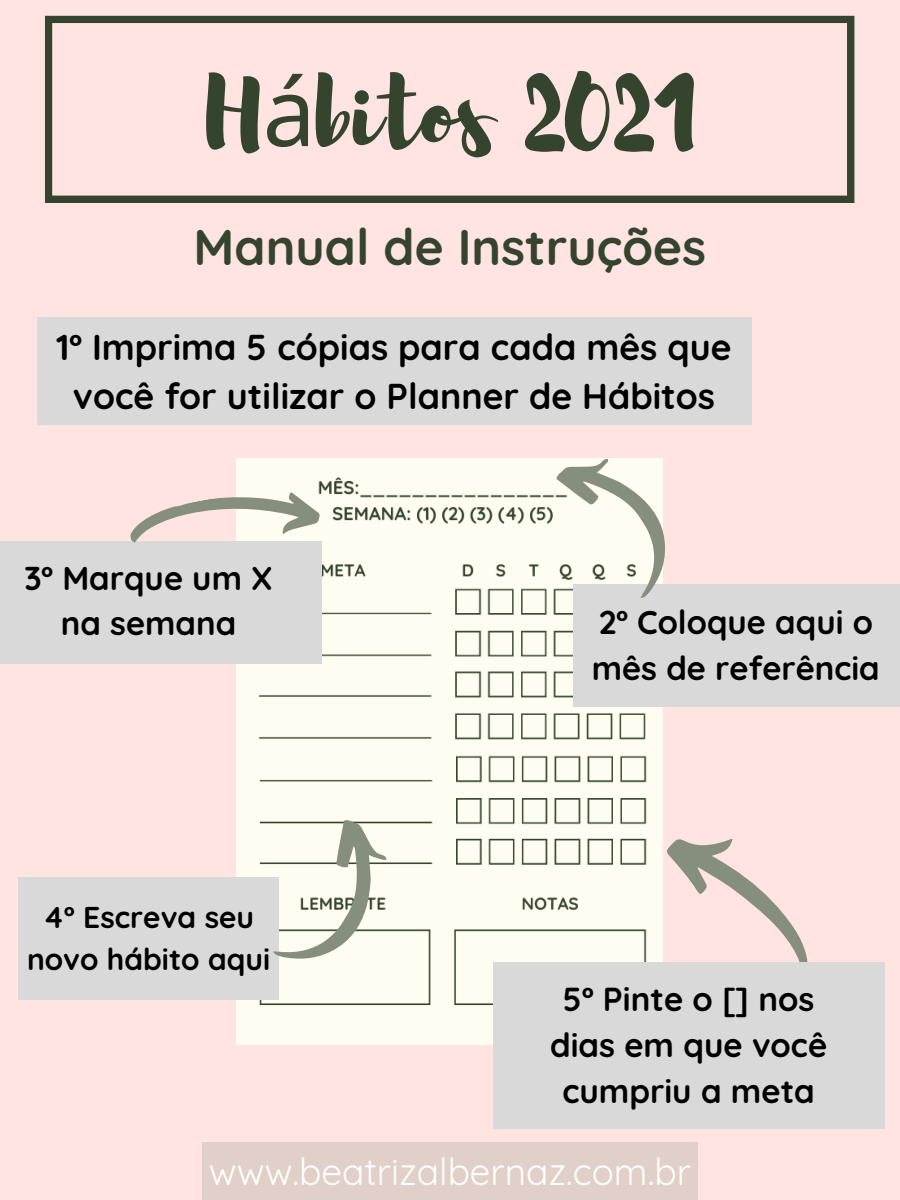
<style>
.page{position:relative;width:900px;height:1200px;background:#ffe4e2}
.page>*{position:absolute;margin:0;border:0;box-sizing:border-box;transform-origin:0 0}
.t1{font:94.4px "Brusher";color:#35442f}
.t2{font:700 50px "Quicksand";color:#35442f}
.t3{font:37px "Quicksand";color:#fffffb}
.t4{font:700 35.8px/49.6px "Quicksand";color:#000;text-align:center}
.t5{font:700 33.2px/45.8px "Quicksand";color:#000;text-align:center}
.t6{font:700 33px/45.6px "Quicksand";color:#000;text-align:center}
.t7{font:700 30px/42px "Quicksand";color:#000;text-align:center}
.s1{font-family:"Noto Sans"}
</style>
<div class="page">
<svg style="left:45px;top:16px;width:809px;height:187px"></svg>
<img style="left:237px;top:458px;width:426px;height:586px">
<div style="left:37px;top:318px;width:715px;height:107px;background:#d9d9d9"></div>
<div style="left:0;top:542px;width:321px;height:122px;background:#d9d9d9"></div>
<div style="left:574px;top:584px;width:326px;height:122px;background:#d9d9d9"></div>
<div style="left:18px;top:878px;width:261px;height:122px;background:#d9d9d9"></div>
<svg style="left:607px;top:811px;width:244px;height:152px"></svg>
<div style="left:493px;top:963px;width:391px;height:166px;background:#d9d9d9"></div>
<svg style="left:539px;top:458px;width:126px;height:142px;background:#e4e4d8"></svg>
<svg style="left:126px;top:480px;width:196px;height:81px"></svg>
<svg style="left:272px;top:811px;width:123px;height:168px;background:#e3e4d7"></svg>
<div style="left:202px;top:1142px;width:495px;height:58px;background:#e1cfc9"></div>
<p class="t1" style="left:206px;top:52px;width:489px">H<span class="s1">á</span>bitos 2021</p>
<p class="t2" style="left:194px;top:215px;width:514px">Manual de Instruções</p>
<p class="t4" style="left:56px;top:322px;width:677px">1º Imprima 5 cópias para cada mês que você for utilizar o Planner de Hábitos</p>
<p class="t6" style="left:24px;top:554px;width:250px">3º Marque um X na semana</p>
<p class="t7" style="left:27px;top:896px;width:245px">4º Escreva seu novo hábito aqui</p>
<p class="t6" style="left:592px;top:599px;width:289px;text-align:left">2º Coloque aqui o mês de referência</p>
<p class="t5" style="left:550px;top:976px;width:279px">5º Pinte o [] nos dias em que você cumpriu a meta</p>
<p class="t3" style="left:209px;top:1148px;width:484px">www.beatrizalbernaz.com.br</p>
</div>
